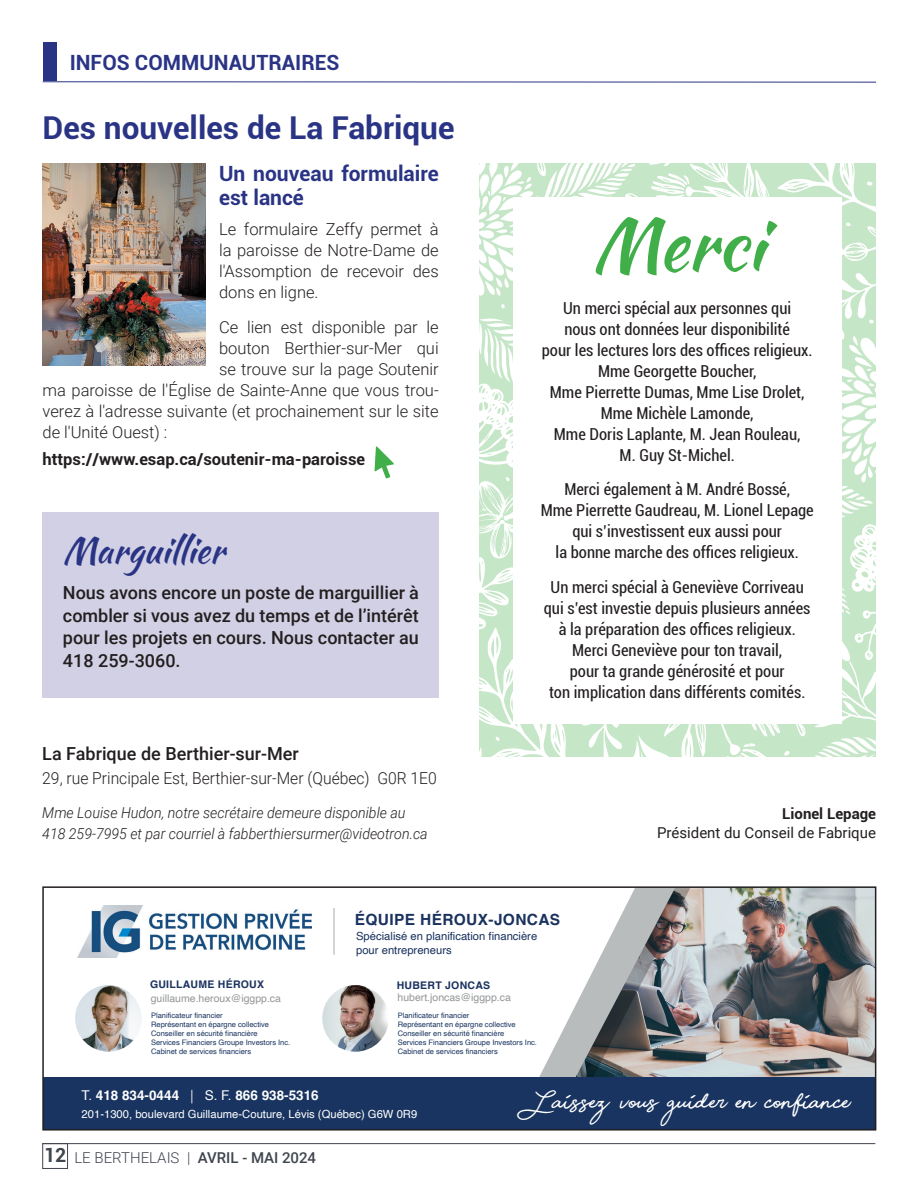
<style>
.page{position:relative;width:918px;height:1188px;background:#fff}
.page>*{position:absolute;margin:0;border:0;box-sizing:border-box;transform-origin:0 0}
.t1{font:72px "Kaushan Script";color:#40ae49}
.t2{font:38.7px "Beauty";color:#fff}
.t3{font:36px "Kaushan Script";color:#2a3485}
.t4{font:700 31.5px "Roboto";color:#2a3485}
.t5{font:700 21px/24px "Roboto";color:#2a3485}
.t6{font:500 18px/22.5px "Roboto";color:#231f20;text-align:justify}
.t7{font:condensed 16.5px/21px "Roboto";color:#231f20;text-align:center}
.t8{font:300 16.5px/21px "Roboto";color:#231f20;text-align:justify}
.t9{font:300 16.5px "Roboto";color:#231f20;scale:.95 1}
.t10{font:700 16.5px "Roboto";color:#231f20}
.t11{font:700 15.45px "Helvetica";letter-spacing:.025em;color:#1a325e}
.t12{font:italic 300 15px/21px "Roboto";color:#231f20;scale:.95 1}
.t13{font:300 15px "Roboto";color:#40454e}
.t14{font:15px "Roboto";color:#231f20}
.t15{font:700 15px "Roboto";color:#231f20}
.t16{font:700 13.5px "Helvetica";color:#fff}
.t17{font:11.25px "Helvetica";color:#fff}
.t18{font:11.25px/13.5px "Helvetica";color:#1a325e}
.t19{font:10.5px "Helvetica";color:#939598}
.t20{font:700 10.5px "Helvetica";letter-spacing:.025em;color:#1a325e}
.t21{font:7.5px/9px "Helvetica";color:#193460}
.s1{font-weight:400}
.s2{font-weight:300}
.s3{font-weight:700;font-size:19.5px}
.s4{font-weight:500}
</style>
<div class="page">
<hr style="left:43px;top:1143px;width:832px;height:1px;background:#40454e">
<div style="left:43px;top:1143px;width:25px;height:26px;border:1px solid #40454e"></div>
<svg style="left:480px;top:163px;width:396px;height:594px"></svg>
<hr style="left:43px;top:81px;width:833px;height:2px;background:#2a3485">
<div style="left:43px;top:43px;width:13px;height:38px;background:#2a3485"></div>
<img style="left:697px;top:889px;width:176px;height:188px">
<svg style="left:539px;top:889px;width:158px;height:188px"></svg>
<div style="left:44px;top:1077px;width:831px;height:53px;background:#193460"></div>
<hr style="left:334px;top:908px;width:1px;height:47px;background:#a8a9ad">
<img style="left:75px;top:985px;width:67px;height:67px;border-radius:33px">
<img style="left:322px;top:985px;width:66px;height:67px">
<img style="left:78px;top:906px;width:234px;height:51px">
<div style="left:42px;top:886px;width:834px;height:245px;border:2px solid #231f20"></div>
<svg style="left:375px;top:446px;width:19px;height:33px"></svg>
<div style="left:43px;top:512px;width:396px;height:186px;background:#d2d0e4"></div>
<div style="left:513px;top:197px;width:329px;height:527px;background:#fff"></div>
<img style="left:43px;top:163px;width:163px;height:203px">
<p class="t5" style="left:70px;top:50px;width:271px">INFOS COMMUNAUTRAIRES</p>
<h3 class="t4" style="left:43px;top:106px;width:414px">Des nouvelles de La Fabrique</h3>
<p class="t5" style="left:219px;top:161px;width:221px">Un nouveau formulaire est lancé</p>
<p class="t8" style="left:219px;top:218px;width:221px">Le formulaire Zeffy permet à la paroisse de Notre-Dame de l'Assomption de recevoir des dons en ligne.</p>
<p class="t8" style="left:219px;top:316px;width:221px">Ce lien est disponible par le</p>
<p class="t8" style="left:219px;top:337px;width:221px">bouton Berthier-sur-Mer qui</p>
<p class="t8" style="left:219px;top:358px;width:221px">se trouve sur la page Soutenir</p>
<p class="t8" style="left:43px;top:379px;width:398px">ma paroisse de l'Église de Sainte-Anne que vous trou-</p>
<p class="t8" style="left:43px;top:400px;width:398px">verez à l'adresse suivante (et prochainement sur le site</p>
<p class="t8" style="left:43px;top:421px;width:126px">de l'Unité Ouest) :</p>
<p class="t10" style="left:43px;top:448px;width:324px">https://www.esap.ca/soutenir-ma-paroisse</p>
<h3 class="t3" style="left:63px;top:524px;width:163px">Marguillier</h3>
<p class="t6" style="left:63px;top:581px;width:357px">Nous avons encore un poste de marguillier à combler si vous avez du temps et de l’intérêt pour les projets en cours. Nous contacter au 418 259-3060.</p>
<h1 class="t1" style="left:592px;top:192px;width:173px">Merci</h1>
<p class="t7" style="left:542px;top:297px;width:272px">Un merci spécial aux personnes qui<br>nous ont données leur disponibilité<br>pour les lectures lors des offices religieux.<br>Mme Georgette Boucher,<br>Mme Pierrette Dumas, Mme Lise Drolet,<br>Mme Michèle Lamonde,<br>Mme Doris Laplante, M. Jean Rouleau,<br>M. Guy St-Michel.</p>
<p class="t7" style="left:541px;top:478px;width:275px">Merci également à M. André Bossé,<br>Mme Pierrette Gaudreau, M. Lionel Lepage qui s’investissent eux aussi pour<br>la bonne marche des offices religieux.</p>
<p class="t7" style="left:544px;top:576px;width:268px">Un merci spécial à Geneviève Corriveau qui s’est investie depuis plusieurs années à la préparation des offices religieux.<br>Merci Geneviève pour ton travail,<br>pour ta grande générosité et pour<br>ton implication dans différents comités.</p>
<p class="t6" style="left:42px;top:741px;width:258px">La Fabrique de Berthier-sur-Mer</p>
<p class="t9" style="left:42px;top:766px;width:417px">29, rue Principale Est, Berthier-sur-Mer (Québec) G0R 1E0</p>
<p class="t12" style="left:42px;top:802px;width:407px">Mme Louise Hudon, notre secrétaire demeure disponible au<br>418 259-7995 et par courriel à fabberthiersurmer@videotron.ca</p>
<p class="t15" style="left:782px;top:803px;width:95px">Lionel Lepage</p>
<p class="t14" style="left:657px;top:823px;width:221px">Président du Conseil de Fabrique</p>
<p class="t11" style="left:355px;top:910px;width:207px">ÉQUIPE HÉROUX-JONCAS</p>
<p class="t18" style="left:356px;top:930px;width:183px">Spécialisé en planification financière pour entrepreneurs</p>
<p class="t20" style="left:150px;top:978px;width:116px">GUILLAUME HÉROUX</p>
<p class="t20" style="left:397px;top:979px;width:95px">HUBERT JONCAS</p>
<p class="t21" style="left:151px;top:1011px;width:141px">Planificateur financier<br>Représentant en épargne collective Conseiller en sécurité financière<br>Services Financiers Groupe Investors Inc.<br>Cabinet de services financiers</p>
<p class="t21" style="left:398px;top:1011px;width:141px">Planificateur financier<br>Représentant en épargne collective Conseiller en sécurité financière<br>Services Financiers Groupe Investors Inc.<br>Cabinet de services financiers</p>
<p class="t19" style="left:151px;top:990px;width:132px">guillaume.heroux@iggpp.ca</p>
<p class="t19" style="left:398px;top:989px;width:115px">hubert.joncas@iggpp.ca</p>
<p class="t16" style="left:82px;top:1087px;width:239px"><span class="s1">T.</span> 418 834-0444 <span class="s2">|</span> <span class="s1">S. F.</span> 866 938-5316</p>
<p class="t17" style="left:82px;top:1105px;width:337px">201-1300, boulevard Guillaume-Couture, Lévis (Québec) G6W 0R9</p>
<p class="t13" style="left:44px;top:1147px;width:274px"><span class="s3">12</span> LE BERTHELAIS | <span class="s4">AVRIL - MAI 2024</span></p>
<h2 class="t2" style="left:530px;top:1087px;width:322px">Laissez-vous guider en confiance</h2>
</div>
